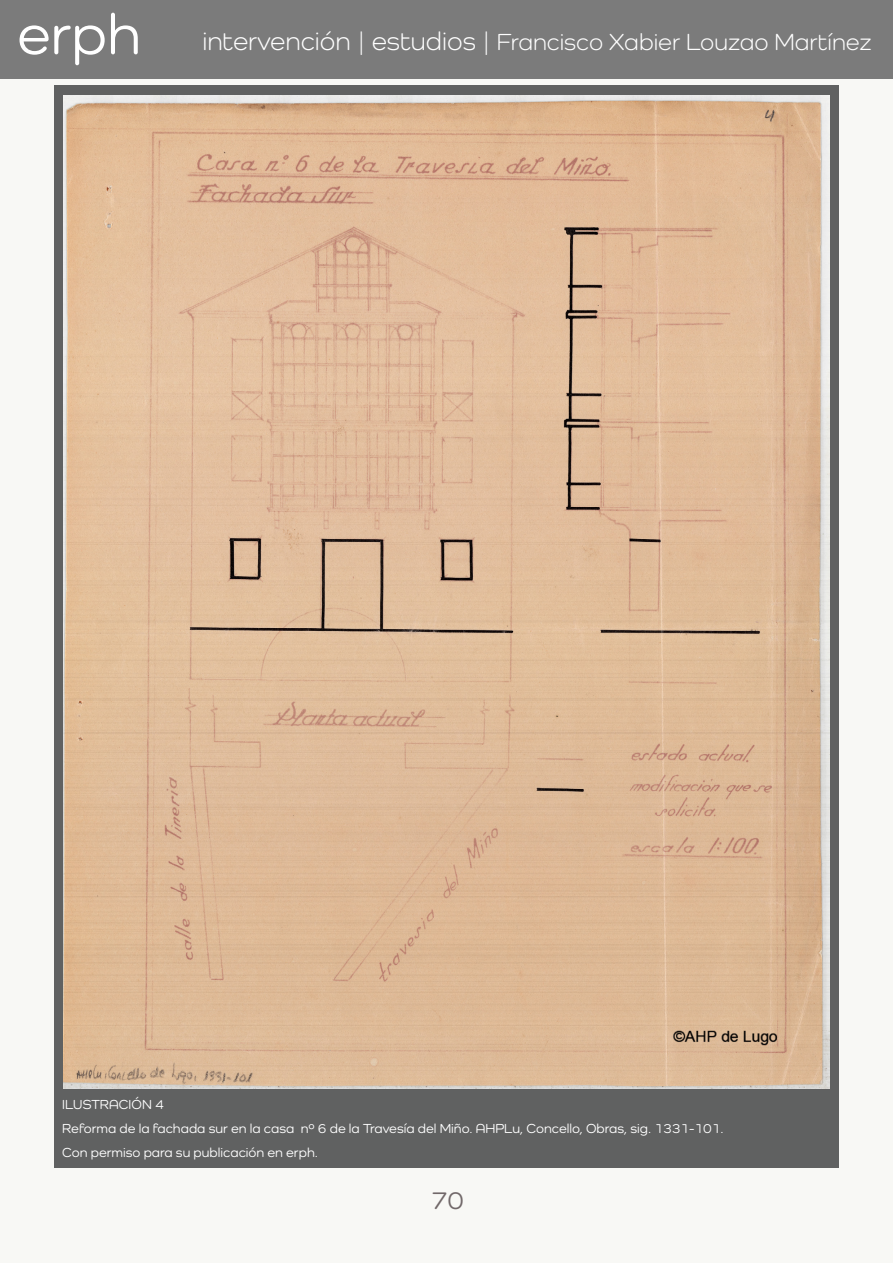
<style>
.page{position:relative;width:893px;height:1263px;background:#f8f8f5}
.page>*{position:absolute;margin:0;border:0;box-sizing:border-box;transform-origin:0 0}
.t1{font:500 58.5px "Como";color:#fff}
.t2{font:500 25.5px "Como";color:#716869}
.t3{font:24px "Como";color:#fff}
.t4{font:500 13.5px/24px "Como";color:#fff}
.s1{font-size:26.4px}
</style>
<div class="page">
<div style="left:0;top:0;width:893px;height:79px;background:#7b7b7b"></div>
<div style="left:54px;top:85px;width:785px;height:1082px;background:#606161"></div>
<img style="left:64px;top:95px;width:765px;height:994px">
<h1 class="t1" style="left:17px;top:-1px;width:125px">erph</h1>
<h3 class="t3" style="left:202px;top:27px;width:671px"><span class="s1">intervención | estudios |</span> Francisco Xabier Louzao Martínez</h3>
<p class="t4" style="left:62px;top:1092px;width:663px">ILUSTRACIÓN 4<br>Reforma de la fachada sur en la casa nº 6 de la Travesía del Miño. AHPLu, Concello, Obras, sig. 1331-101.<br>Con permiso para su publicación en erph.</p>
<h2 class="t2" style="left:431px;top:1185px;width:34px">70</h2>
</div>
